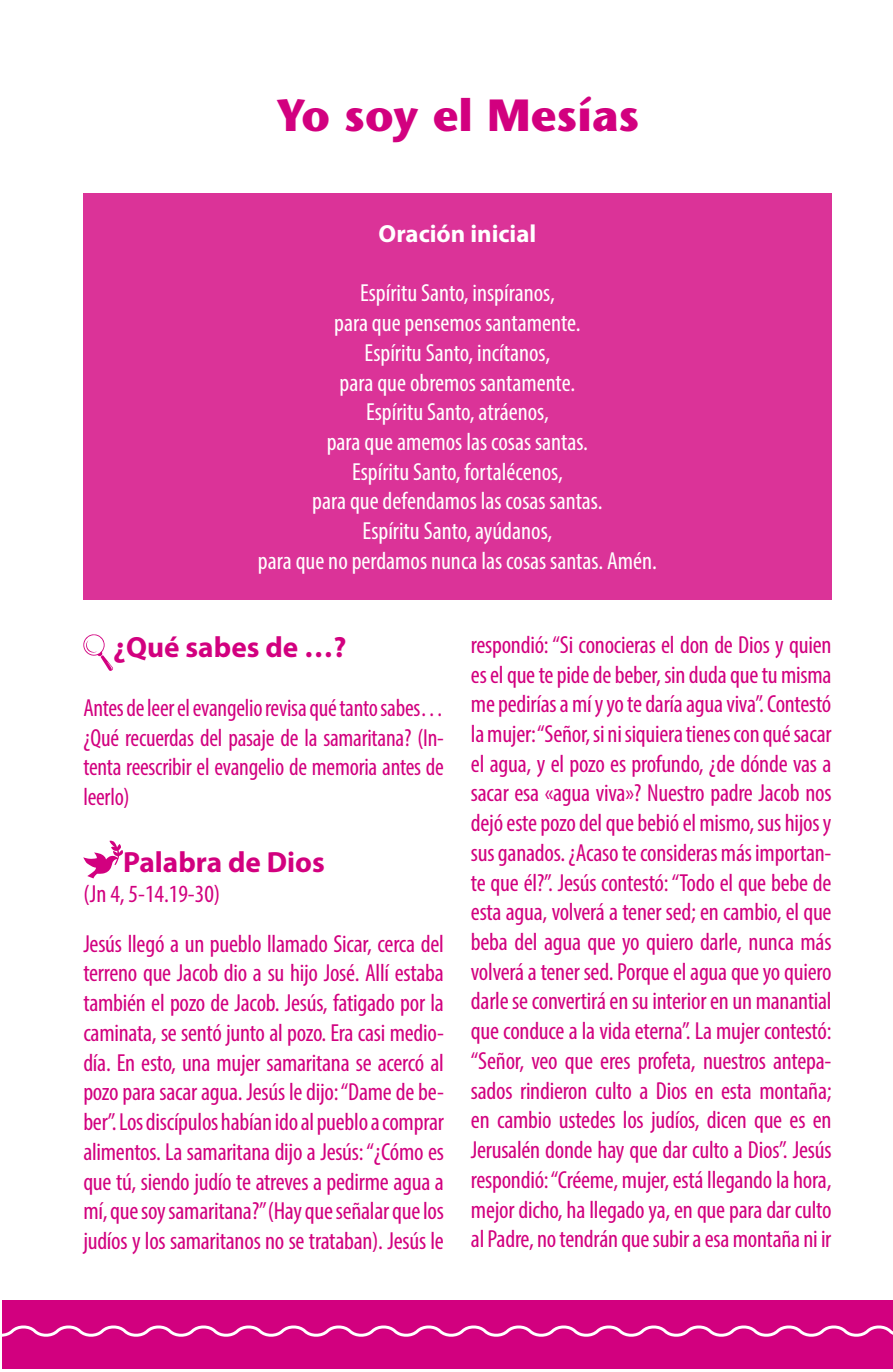
<style>
.page{position:relative;width:893px;height:1372px;background:#fff}
.page>*{position:absolute;margin:0;border:0;box-sizing:border-box;transform-origin:0 0}
.t1{font:700 45px "Stone Sans";color:#d2007f}
.t2{font:700 29.25px "Myriad Pro";color:#d2007f}
.t3{font:condensed 24.75px/29.7px "Myriad Pro";letter-spacing:-.01em;color:#d2007f;text-align:justify}
.t4{font:condensed 24.75px/29.7px "Myriad Pro";color:#fff;text-align:center}
.t5{font:700 24.75px "Myriad Pro";color:#fff}
</style>
<div class="page">
<svg style="left:83px;top:634px;width:30px;height:37px"></svg>
<svg style="left:83px;top:840px;width:40px;height:38px"></svg>
<div style="left:83px;top:194px;width:748px;height:405px;background:#db3398"></div>
<div style="left:2px;top:1299px;width:891px;height:69px;background:#d2007f"></div>
<svg style="left:2px;top:1325px;width:891px;height:12px"></svg>
<h1 class="t1" style="left:276px;top:88px;width:365px">Yo soy el Mesías</h1>
<p class="t5" style="left:379px;top:217px;width:159px">Oración inicial</p>
<p class="t4" style="left:258px;top:278px;width:400px">Espíritu Santo, inspíranos,<br>para que pensemos santamente.<br>Espíritu Santo, incítanos,<br>para que obremos santamente.<br>Espíritu Santo, atráenos,<br>para que amemos las cosas santas.<br>Espíritu Santo, fortalécenos,<br>para que defendamos las cosas santas.<br>Espíritu Santo, ayúdanos,<br>para que no perdamos nunca las cosas santas. Amén.</p>
<p class="t2" style="left:113px;top:627px;width:235px">¿Qué sabes de …?</p>
<p class="t3" style="left:83px;top:692px;width:362px">Antes de leer el evangelio revisa qué tanto sabes… ¿Qué recuerdas del pasaje de la samaritana? (In&shy;tenta reescribir el evangelio de memoria antes de leerlo)</p>
<p class="t2" style="left:123px;top:843px;width:203px">Palabra de Dios</p>
<p class="t3" style="left:83px;top:868px;width:362px;line-height:49.9px">(Jn 4, 5-14.19-30)<br>Jesús llegó a un pueblo llamado Sicar, cerca del</p>
<p class="t3" style="left:83px;top:958px;width:362px">terreno que Jacob dio a su hijo José. Allí estaba también el pozo de Jacob. Jesús, fatigado por la caminata, se sentó junto al pozo. Era casi medio&shy;día. En esto, una mujer samaritana se acercó al pozo para sacar agua. Jesús le dijo: “Dame de be&shy;ber”. Los discípulos habían ido al pueblo a comprar alimentos. La samaritana dijo a Jesús: “¿Cómo es que tú, siendo judío te atreves a pedirme agua a mí, que soy samaritana?” (Hay que señalar que los judíos y los samaritanos no se trataban). Jesús le</p>
<p class="t3" style="left:471px;top:629px;width:362px">respondió: “Si conocieras el don de Dios y quien es el que te pide de beber, sin duda que tu misma me pedirías a mí y yo te daría agua viva”. Contestó la mujer: “Señor, si ni siquiera tienes con qué sacar el agua, y el pozo es profundo, ¿de dónde vas a sacar esa «agua viva»? Nuestro padre Jacob nos dejó este pozo del que bebió el mismo, sus hijos y sus ganados. ¿Acaso te consideras más importan&shy;te que él?”. Jesús contestó: “Todo el que bebe de esta agua, volverá a tener sed; en cambio, el que beba del agua que yo quiero darle, nunca más volverá a tener sed. Porque el agua que yo quiero darle se convertirá en su interior en un manantial que conduce a la vida eterna”. La mujer contestó: “Señor, veo que eres profeta, nuestros antepa&shy;sados rindieron culto a Dios en esta montaña; en cambio ustedes los judíos, dicen que es en Jerusalén donde hay que dar culto a Dios”. Jesús respondió: “Créeme, mujer, está llegando la hora, mejor dicho, ha llegado ya, en que para dar culto al Padre, no tendrán que subir a esa montaña ni ir</p>
</div>
